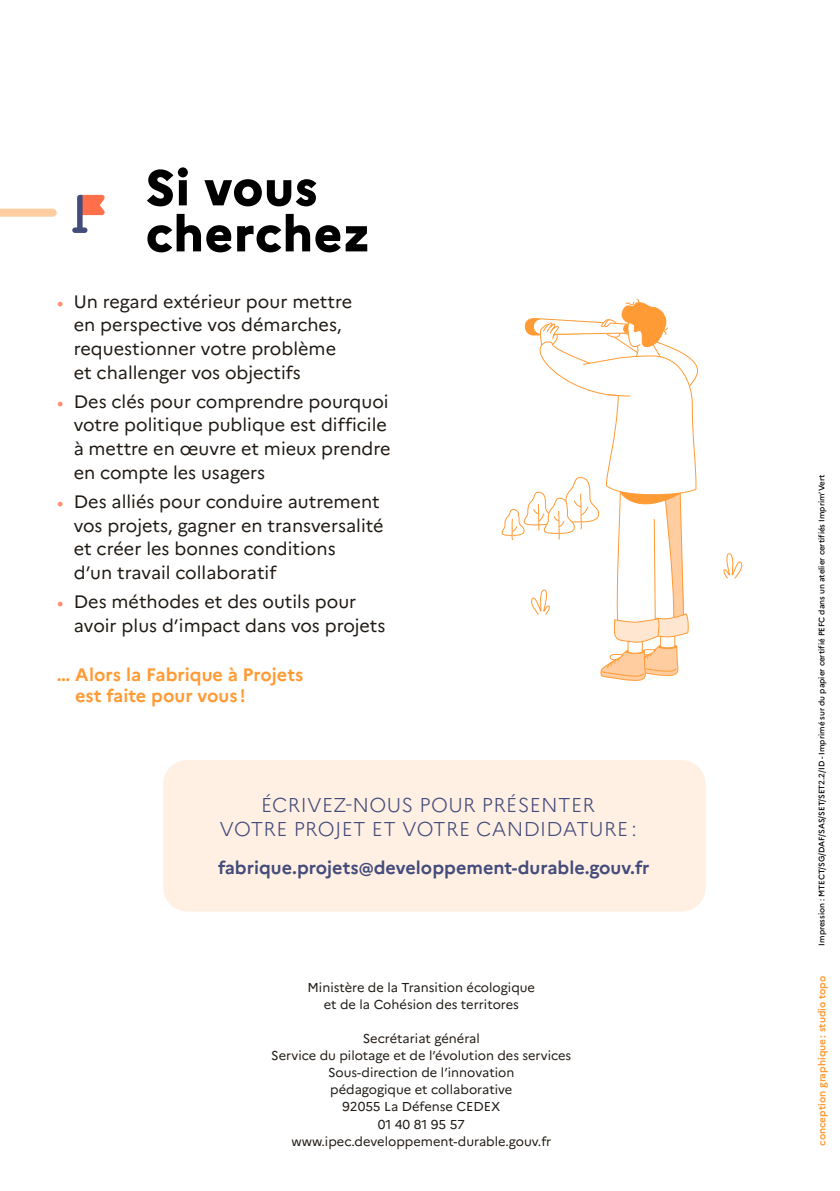
<style>
.page{position:relative;width:840px;height:1191px;background:#fff}
.page>*{position:absolute;margin:0;border:0;box-sizing:border-box;transform-origin:0 0}
.t1{font:800 50px/46px "Marianne";letter-spacing:.01em;color:#000}
.t2{font:300 20px/24px "Marianne";letter-spacing:.02em;color:#444c7c;text-align:center}
.t3{font:18px/23.6px "Marianne";color:#201a15}
.t4{font:700 18px "Marianne";color:#444c7c}
.t5{font:700 18px/20.8px "Marianne";color:#ff9b35}
.t6{font:12.8px/17px "Marianne";color:#201a15;text-align:center}
.t7{font:700 10px "Marianne";color:#ff9b35}
.t8{font:500 8px "Marianne";color:#000}
.s1{font-family:"Minion Pro";color:#ff8d6f}
</style>
<div class="page">
<svg style="left:72px;top:195px;width:33px;height:38px"></svg>
<svg style="left:723px;top:553px;width:20px;height:26px"></svg>
<svg style="left:501px;top:298px;width:198px;height:383px"></svg>
<div style="left:0;top:209px;width:53px;height:8px;background:#ffcd9f"></div>
<div style="left:163px;top:760px;width:542px;height:151px;background:#fff0e3;border-radius:24px"></div>
<h1 class="t1" style="left:146px;top:164px;width:226px">Si vous cherchez</h1>
<p class="t3" style="left:74px;top:289px;width:280px;text-indent:-17px"><span class="s1">•</span> Un regard extérieur pour mettre en perspective vos démarches, requestionner votre problème et challenger vos objectifs</p>
<p class="t3" style="left:74px;top:389px;width:318px;text-indent:-17px"><span class="s1">•</span> Des clés pour comprendre pourquoi votre politique publique est difficile à mettre en œuvre et mieux prendre en compte les usagers</p>
<p class="t3" style="left:74px;top:489px;width:311px;text-indent:-17px"><span class="s1">•</span> Des alliés pour conduire autrement vos projets, gagner en transversalité et créer les bonnes conditions<br>d’un travail collaboratif</p>
<p class="t3" style="left:74px;top:590px;width:313px;text-indent:-17px"><span class="s1">•</span> Des méthodes et des outils pour avoir plus d’impact dans vos projets</p>
<p class="t5" style="left:75px;top:664px;width:229px;text-indent:-18px">… Alors la Fabrique à Projets est faite pour vous!</p>
<p class="t2" style="left:219px;top:793px;width:418px">ÉCRIVEZ-NOUS POUR PRÉSENTER<br>VOTRE PROJET ET VOTRE CANDIDATURE:</p>
<p class="t4" style="left:218px;top:856px;width:432px">fabrique.projets@developpement-durable.gouv.fr</p>
<p class="t6" style="left:307px;top:979px;width:229px">Ministère de la Transition écologique et de la Cohésion des territores</p>
<p class="t6" style="left:271px;top:1030px;width:301px">Secrétariat général<br>Service du pilotage et de l’évolution des services<br>Sous-direction de l’innovation<br>pédagogique et collaborative<br>92055 La Défense CEDEX<br>01 40 81 95 57 www.ipec.developpement-durable.gouv.fr</p>
<p class="t8" style="left:816px;top:945px;width:473px;rotate:-90deg">Impression : MTECT/SG/DAF/SAS/SET/SET2.2/ID - Imprimé sur du papier certifié PEFC dans un atelier certifiés Imprim’Vert</p>
<p class="t7" style="left:815px;top:1145px;width:171px;rotate:-90deg">conception graphique: studio topo</p>
</div>
